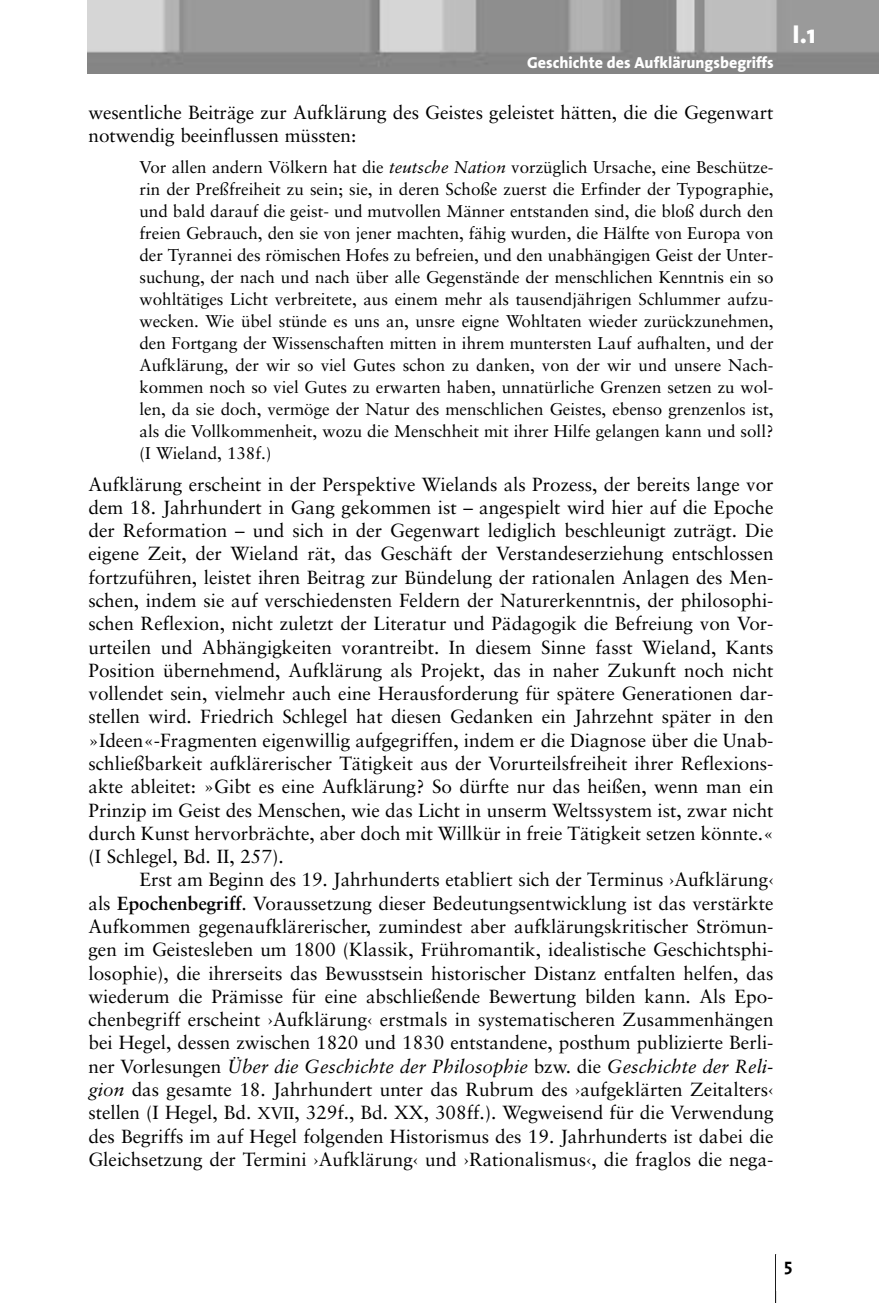
<style>
.page{position:relative;width:879px;height:1303px;background:#fff}
.page>*{position:absolute;margin:0;border:0;box-sizing:border-box;transform-origin:0 0}
.t1{font:800 26px "The Sans";color:#fff}
.t2{font:19px/23.2px "Sabon";letter-spacing:-.005em;color:#000;text-align:justify}
.t3{font:700 18px "The Sans";color:#000}
.t4{font:17px/22px "Sabon";color:#000;text-align:justify}
.t5{font:800 16px "The Sans";color:#fff}
.s1{font-style:italic}
.s2{font-weight:700}
.s3{font-size:17px}
</style>
<div class="page">
<img style="left:88px;top:0;width:791px;height:74px">
<hr style="left:775px;top:1254px;width:1px;height:48px;background:#000">
<p class="t5" style="left:527px;top:56px;width:248px">Geschichte des Aufklärungsbegriffs</p>
<p class="t2" style="left:88px;top:102px;width:686px">wesentliche Beiträge zur Aufklärung des Geistes geleistet hätten, die die Gegenwart notwendig beeinflussen müssten:</p>
<p class="t4" style="left:139px;top:157px;width:635px">Vor allen andern Völkern hat die <span class="s1">teutsche Nation</span> vorzüglich Ursache, eine Beschütze&shy;rin der Preßfreiheit zu sein; sie, in deren Schoße zuerst die Erfinder der Typographie, und bald darauf die geist- und mutvollen Männer entstanden sind, die bloß durch den freien Gebrauch, den sie von jener machten, fähig wurden, die Hälfte von Europa von der Tyrannei des römischen Hofes zu befreien, und den unabhängigen Geist der Unter&shy;suchung, der nach und nach über alle Gegenstände der menschlichen Kenntnis ein so wohltätiges Licht verbreitete, aus einem mehr als tausendjährigen Schlummer aufzu&shy;wecken. Wie übel stünde es uns an, unsre eigne Wohltaten wieder zurückzunehmen, den Fortgang der Wissenschaften mitten in ihrem muntersten Lauf aufhalten, und der Aufklärung, der wir so viel Gutes schon zu danken, von der wir und unsere Nach&shy;kommen noch so viel Gutes zu erwarten haben, unnatürliche Grenzen setzen zu wol&shy;len, da sie doch, vermöge der Natur des menschlichen Geistes, ebenso grenzenlos ist, als die Vollkommenheit, wozu die Menschheit mit ihrer Hilfe gelangen kann und soll? (I Wieland, 138f.)</p>
<p class="t2" style="left:88px;top:474px;width:686px">Aufklärung erscheint in der Perspektive Wielands als Prozess, der bereits lange vor dem 18. Jahrhundert in Gang gekommen ist – angespielt wird hier auf die Epoche der Reformation – und sich in der Gegenwart lediglich beschleunigt zuträgt. Die eigene Zeit, der Wieland rät, das Geschäft der Verstandeserziehung entschlossen fortzuführen, leistet ihren Beitrag zur Bündelung der rationalen Anlagen des Men&shy;schen, indem sie auf verschiedensten Feldern der Naturerkenntnis, der philosophi&shy;schen Reflexion, nicht zuletzt der Literatur und Pädagogik die Befreiung von Vor&shy;urteilen und Abhängigkeiten vorantreibt. In diesem Sinne fasst Wieland, Kants Position übernehmend, Aufklärung als Projekt, das in naher Zukunft noch nicht vollendet sein, vielmehr auch eine Herausforderung für spätere Generationen dar&shy;stellen wird. Friedrich Schlegel hat diesen Gedanken ein Jahrzehnt später in den »Ideen«-Fragmenten eigenwillig aufgegriffen, indem er die Diagnose über die Unab&shy;schließbarkeit aufklärerischer Tätigkeit aus der Vorurteilsfreiheit ihrer Reflexions&shy;akte ableitet: »Gibt es eine Aufklärung? So dürfte nur das heißen, wenn man ein Prinzip im Geist des Menschen, wie das Licht in unserm Weltssystem ist, zwar nicht durch Kunst hervorbrächte, aber doch mit Willkür in freie Tätigkeit setzen könnte.« (I Schlegel, Bd. II, 257).</p>
<p class="t2" style="left:88px;top:869px;width:686px;text-indent:51px">Erst am Beginn des 19. Jahrhunderts etabliert sich der Terminus ›Aufklärung‹ als <span class="s2">Epochenbegriff</span>. Voraussetzung dieser Bedeutungsentwicklung ist das verstärkte Aufkommen gegenaufklärerischer, zumindest aber aufklärungskritischer Strömun&shy;gen im Geistesleben um 1800 (Klassik, Frühromantik, idealistische Geschichtsphi&shy;losophie), die ihrerseits das Bewusstsein historischer Distanz entfalten helfen, das wiederum die Prämisse für eine abschließende Bewertung bilden kann. Als Epo&shy;chenbegriff erscheint ›Aufklärung‹ erstmals in systematischeren Zusammenhängen bei Hegel, dessen zwischen 1820 und 1830 entstandene, posthum publizierte Berli&shy;ner Vorlesungen <span class="s1">Über die Geschichte der Philosophie</span> bzw. die <span class="s1">Geschichte der Reli&shy;gion</span> das gesamte 18. Jahrhundert unter das Rubrum des ›aufgeklärten Zeitalters‹ stellen (I Hegel, Bd. <span class="s3">XVII</span>, 329f., Bd. XX, 308ff.). Wegweisend für die Verwendung des Begriffs im auf Hegel folgenden Historismus des 19. Jahrhunderts ist dabei die Gleichsetzung der Termini ›Aufklärung‹ und ›Rationalismus‹, die fraglos die nega-</p>
<h1 class="t1" style="left:792px;top:24px;width:25px">I.1</h1>
<p class="t3" style="left:784px;top:1257px;width:10px">5</p>
</div>
